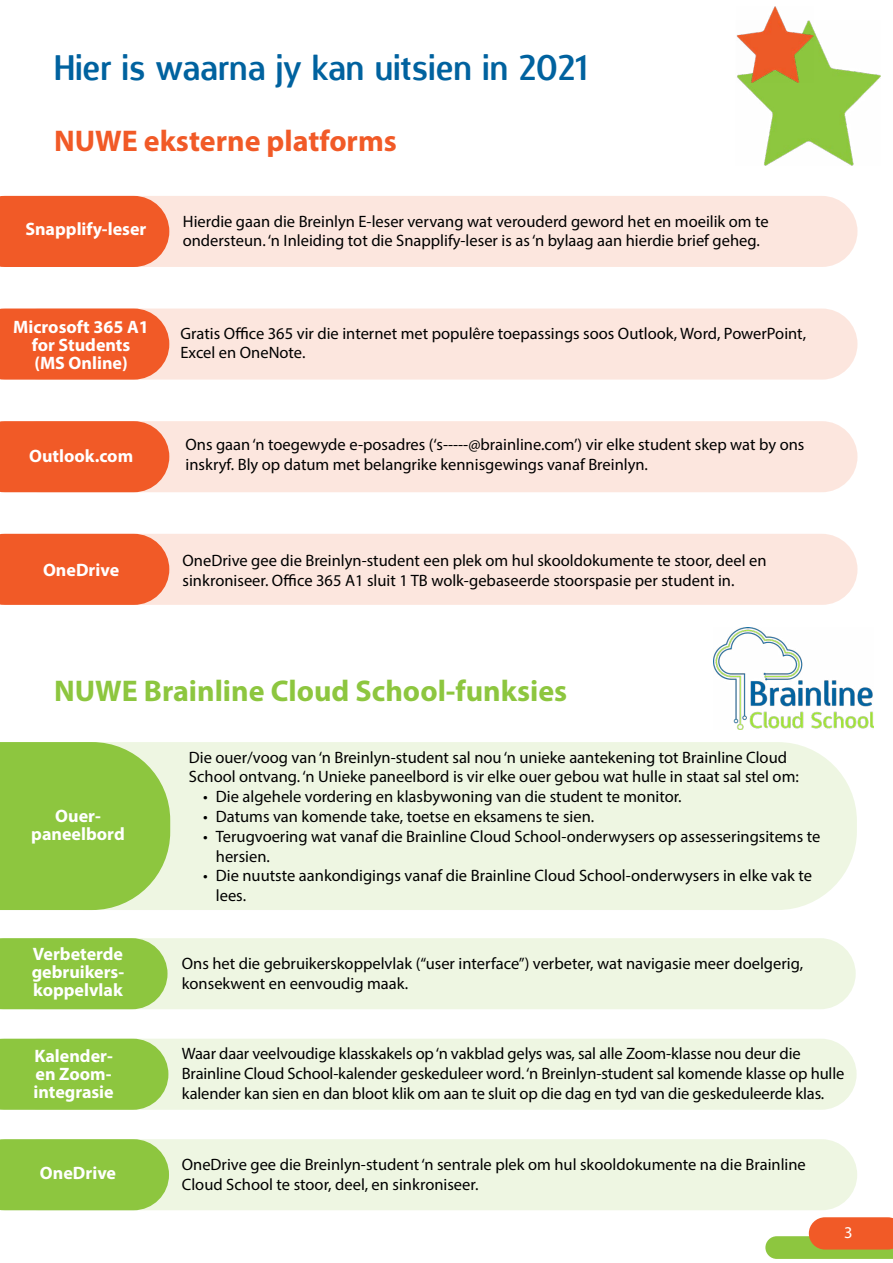
<style>
.page{position:relative;width:893px;height:1263px;background:#fff}
.page>*{position:absolute;margin:0;border:0;box-sizing:border-box;transform-origin:0 0}
.t1{font:34.5px "Designosaur";color:#00629f}
.t2{font:700 30px "Myriad Pro";color:#8dc63f}
.t3{font:700 30px "Myriad Pro";color:#f15a27}
.t4{font:700 18px/18px "Myriad Pro";color:#fff;text-align:center}
.t5{font:16.5px/19.8px "Myriad Pro";color:#000}
.t6{font:16.5px "Myriad Pro";color:#fff}
</style>
<div class="page">
<div style="left:5px;top:196px;width:852px;height:71px;background:#fce6de;border-radius:36px"></div>
<div style="left:0;top:196px;width:169px;height:71px;background:#f15a27"></div>
<div style="left:5px;top:308px;width:852px;height:72px;background:#fce6de;border-radius:36px"></div>
<svg style="left:0;top:308px;width:169px;height:72px;background:#f16231"></svg>
<div style="left:5px;top:421px;width:852px;height:71px;background:#fce6de;border-radius:36px"></div>
<div style="left:0;top:421px;width:169px;height:71px;background:#f15a27"></div>
<div style="left:5px;top:534px;width:852px;height:71px;background:#fce6de;border-radius:36px"></div>
<div style="left:0;top:534px;width:169px;height:71px;background:#f15a27"></div>
<div style="left:4px;top:742px;width:853px;height:168px;background:#eef6e2;border-radius:79px"></div>
<svg style="left:0;top:742px;width:170px;height:168px;background:#95ca4d"></svg>
<div style="left:3px;top:938px;width:853px;height:71px;background:#eef6e2;border-radius:36px"></div>
<div style="left:0;top:938px;width:168px;height:71px;background:#8dc63f"></div>
<div style="left:4px;top:1039px;width:853px;height:71px;background:#eef6e2;border-radius:36px"></div>
<div style="left:0;top:1039px;width:168px;height:71px;background:#8dc63f"></div>
<div style="left:5px;top:1139px;width:852px;height:71px;background:#eef6e2;border-radius:36px"></div>
<div style="left:0;top:1139px;width:169px;height:71px;background:#8dc63f"></div>
<img style="left:736px;top:29px;width:145px;height:136px">
<img style="left:737px;top:6px;width:76px;height:77px">
<img style="left:713px;top:627px;width:160px;height:103px">
<svg style="left:765px;top:1217px;width:128px;height:42px"></svg>
<h1 class="t1" style="left:54px;top:39px;width:535px">Hier is waarna jy kan uitsien in 2021</h1>
<h2 class="t3" style="left:54px;top:121px;width:344px">NUWE eksterne platforms</h2>
<p class="t4" style="left:25px;top:220px;width:123px">Snapplify-leser</p>
<p class="t4" style="left:13px;top:317px;width:137px">Microsoft 365 A1 for Students<br>(MS Online)</p>
<p class="t4" style="left:29px;top:446px;width:106px">Outlook.com</p>
<p class="t4" style="left:43px;top:560px;width:78px">OneDrive</p>
<p class="t5" style="left:183px;top:211px;width:587px">Hierdie gaan die Breinlyn E-leser vervang wat verouderd geword het en moeilik om te ondersteun. ‘n Inleiding tot die Snapplify-leser is as ‘n bylaag aan hierdie brief geheg.</p>
<p class="t5" style="left:180px;top:323px;width:627px">Gratis Office 365 vir die internet met populêre toepassings soos Outlook, Word, PowerPoint,<br>Excel en OneNote.</p>
<p class="t5" style="left:185px;top:434px;width:620px">Ons gaan ‘n toegewyde e-posadres (‘s-----@brainline.com’) vir elke student skep wat by ons inskryf. Bly op datum met belangrike kennisgewings vanaf Breinlyn.</p>
<p class="t5" style="left:183px;top:550px;width:585px">OneDrive gee die Breinlyn-student een plek om hul skooldokumente te stoor, deel en sinkroniseer. Office 365 A1 sluit 1 TB wolk-gebaseerde stoorspasie per student in.</p>
<h2 class="t2" style="left:54px;top:671px;width:515px">NUWE Brainline Cloud School-funksies</h2>
<p class="t4" style="left:31px;top:806px;width:95px">Ouer&shy;paneelbord</p>
<p class="t4" style="left:32px;top:944px;width:94px;text-align:justify">Verbeterde gebruikers&shy;koppelvlak</p>
<p class="t4" style="left:33px;top:1047px;width:82px;text-align:justify">Kalender&shy;en Zoom&shy;integrasie</p>
<p class="t4" style="left:40px;top:1164px;width:78px">OneDrive</p>
<p class="t5" style="left:189px;top:747px;width:611px">Die ouer/voog van ‘n Breinlyn-student sal nou ‘n unieke aantekening tot Brainline Cloud<br>School ontvang. ‘n Unieke paneelbord is vir elke ouer gebou wat hulle in staat sal stel om:</p>
<p class="t5" style="left:203px;top:786px;width:480px">• Die algehele vordering en klasbywoning van die student te monitor.</p>
<p class="t5" style="left:203px;top:806px;width:393px">• Datums van komende take, toetse en eksamens te sien.</p>
<p class="t5" style="left:216px;top:826px;width:606px;text-indent:-13px">• Terugvoering wat vanaf die Brainline Cloud School-onderwysers op assesseringsitems te hersien.</p>
<p class="t5" style="left:216px;top:866px;width:598px;text-indent:-13px">• Die nuutste aankondigings vanaf die Brainline Cloud School-onderwysers in elke vak te lees.</p>
<p class="t5" style="left:182px;top:953px;width:623px">Ons het die gebruikerskoppelvlak (“user interface”) verbeter, wat navigasie meer doelgerig, konsekwent en eenvoudig maak.</p>
<p class="t5" style="left:182px;top:1043px;width:664px">Waar daar veelvoudige klasskakels op ‘n vakblad gelys was, sal alle Zoom-klasse nou deur die<br>Brainline Cloud School-kalender geskeduleer word. ‘n Breinlyn-student sal komende klasse op hulle kalender kan sien en dan bloot klik om aan te sluit op die dag en tyd van die geskeduleerde klas.</p>
<p class="t5" style="left:182px;top:1154px;width:625px">OneDrive gee die Breinlyn-student ‘n sentrale plek om hul skooldokumente na die Brainline<br>Cloud School te stoor, deel, en sinkroniseer.</p>
<p class="t6" style="left:844px;top:1222px;width:10px">3</p>
</div>
